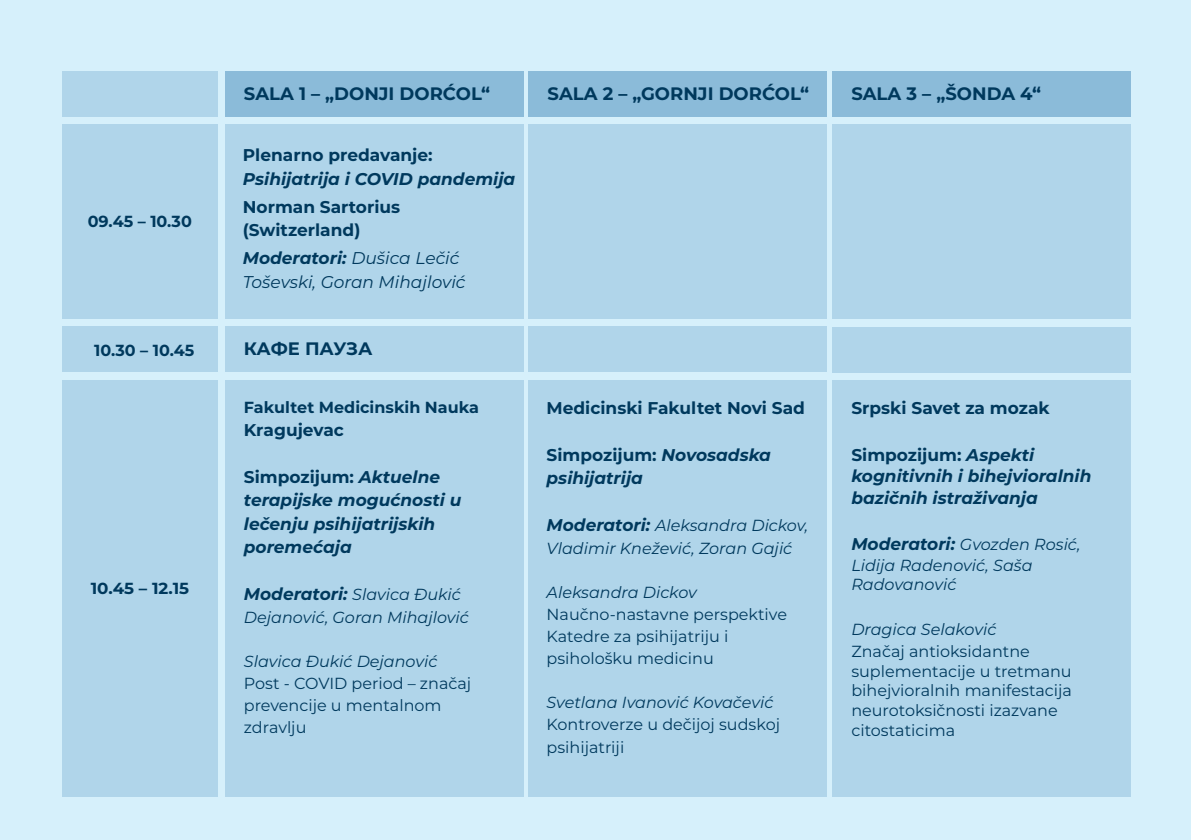
<style>
.page{position:relative;width:1191px;height:840px;background:#fff}
.page>*{position:absolute;margin:0;border:0;box-sizing:border-box;transform-origin:0 0}
.t1{font:700 18px "Montserrat";color:#00395d}
.t2{font:italic 700 17px/23.4px "Montserrat";color:#00395d}
.t3{font:700 17px/23.4px "Montserrat";color:#00395d}
.t4{font:italic 17px/23.4px "Montserrat";color:#00395d}
.t5{font:16px/22px "Montserrat";color:#00395d}
.t6{font:italic 16px/22.4px "Montserrat";color:#00395d}
.t7{font:700 16px "Montserrat";color:#00395d}
.t8{font:700 16px "Montserrat";color:#00395d;scale:1.04 1}
.s1{font-weight:700}
.s2{font-style:normal}
.s3{font-weight:700;font-size:17px}
</style>
<div class="page">
<div style="left:0;top:0;width:1191px;height:839px;background:#d6f0fb"></div>
<div style="left:62px;top:380px;width:156px;height:416px;background:#b0d5ea"></div>
<div style="left:225px;top:380px;width:298px;height:416px;background:#b0d5ea"></div>
<div style="left:529px;top:380px;width:298px;height:416px;background:#b0d5ea"></div>
<div style="left:832px;top:380px;width:298px;height:416px;background:#b0d5ea"></div>
<div style="left:62px;top:124px;width:156px;height:194px;background:#b0d5ea"></div>
<div style="left:225px;top:124px;width:298px;height:194px;background:#b0d5ea"></div>
<div style="left:529px;top:124px;width:298px;height:194px;background:#b0d5ea"></div>
<div style="left:832px;top:124px;width:298px;height:194px;background:#b0d5ea"></div>
<div style="left:62px;top:326px;width:156px;height:46px;background:#b0d5ea"></div>
<div style="left:225px;top:326px;width:298px;height:46px;background:#b0d5ea"></div>
<div style="left:529px;top:326px;width:298px;height:46px;background:#b0d5ea"></div>
<div style="left:832px;top:327px;width:298px;height:46px;background:#b0d5ea"></div>
<div style="left:62px;top:71px;width:156px;height:45px;background:#b0d5ea"></div>
<div style="left:225px;top:71px;width:298px;height:45px;background:#8bbbd9"></div>
<div style="left:529px;top:71px;width:298px;height:45px;background:#8bbbd9"></div>
<div style="left:832px;top:71px;width:298px;height:46px;background:#8bbbd9"></div>
<p class="t7" style="left:88px;top:211px;width:106px">09.45 – 10.30</p>
<p class="t1" style="left:244px;top:83px;width:248px">SALA 1 – „DONJI DORĆOL“</p>
<p class="t1" style="left:547px;top:83px;width:263px">SALA 2 – „GORNJI DORĆOL“</p>
<p class="t1" style="left:851px;top:83px;width:191px">SALA 3 – „ŠONDA 4“</p>
<p class="t3" style="left:243px;top:143px;width:191px">Plenarno predavanje:</p>
<p class="t2" style="left:243px;top:167px;width:274px">Psihijatrija i COVID pandemija</p>
<p class="t3" style="left:243px;top:195px;width:159px">Norman Sartorius (Switzerland)</p>
<p class="t4" style="left:243px;top:246px;width:224px"><span class="s1">Moderatori:</span> Dušica Lečić<br>Toševski, Goran Mihajlović</p>
<p class="t7" style="left:94px;top:340px;width:102px">10.30 – 10.45</p>
<p class="t1" style="left:244px;top:337px;width:130px">КАФЕ ПАУЗА</p>
<p class="t8" style="left:91px;top:578px;width:96px">10.45 – 12.15</p>
<p class="t7" style="left:244px;top:397px;width:237px">Fakultet Medicinskih Nauka</p>
<p class="t3" style="left:244px;top:418px;width:102px">Kragujevac</p>
<p class="t2" style="left:244px;top:465px;width:219px"><span class="s2">Simpozijum:</span> Aktuelne terapijske mogućnosti u lečenju psihijatrijskih poremećaja</p>
<p class="t6" style="left:244px;top:583px;width:226px"><span class="s3">Moderatori:</span> Slavica Đukić<br>Dejanović, Goran Mihajlović</p>
<p class="t6" style="left:244px;top:649px;width:195px">Slavica Đukić Dejanović</p>
<p class="t5" style="left:244px;top:671px;width:229px">Post - COVID period – značaj prevencije u mentalnom zdravlјu</p>
<p class="t3" style="left:546px;top:396px;width:260px">Medicinski Fakultet Novi Sad</p>
<p class="t2" style="left:546px;top:443px;width:226px"><span class="s2">Simpozijum:</span> Novosadska psihijatrija</p>
<p class="t6" style="left:546px;top:514px;width:263px"><span class="s3">Moderatori:</span> Aleksandra Dickov,<br>Vladimir Knežević, Zoran Gajić</p>
<p class="t6" style="left:546px;top:580px;width:152px">Aleksandra Dickov</p>
<p class="t5" style="left:546px;top:603px;width:242px">Naučno-nastavne perspektive<br>Katedre za psihijatriju i psihološku medicinu</p>
<p class="t6" style="left:546px;top:691px;width:228px">Svetlana Ivanović Kovačević</p>
<p class="t5" style="left:546px;top:713px;width:235px">Kontroverze u dečijoj sudskoj psihijatriji</p>
<p class="t3" style="left:851px;top:396px;width:200px">Srpski Savet za mozak</p>
<p class="t2" style="left:851px;top:444px;width:241px;line-height:21px"><span class="s2">Simpozijum:</span> Aspekti kognitivnih i bihejvioralnih bazičnih istraživanja</p>
<p class="t6" style="left:851px;top:534px;width:231px;line-height:20px"><span class="s3">Moderatori:</span> Gvozden Rosić,<br>Lidija Radenović, Saša<br>Radovanović</p>
<p class="t6" style="left:851px;top:617px;width:146px">Dragica Selaković</p>
<p class="t5" style="left:851px;top:640px;width:222px;line-height:19.8px">Značaj antioksidantne suplementacije u tretmanu bihejvioralnih manifestacija neurotoksičnosti izazvane citostaticima</p>
</div>
